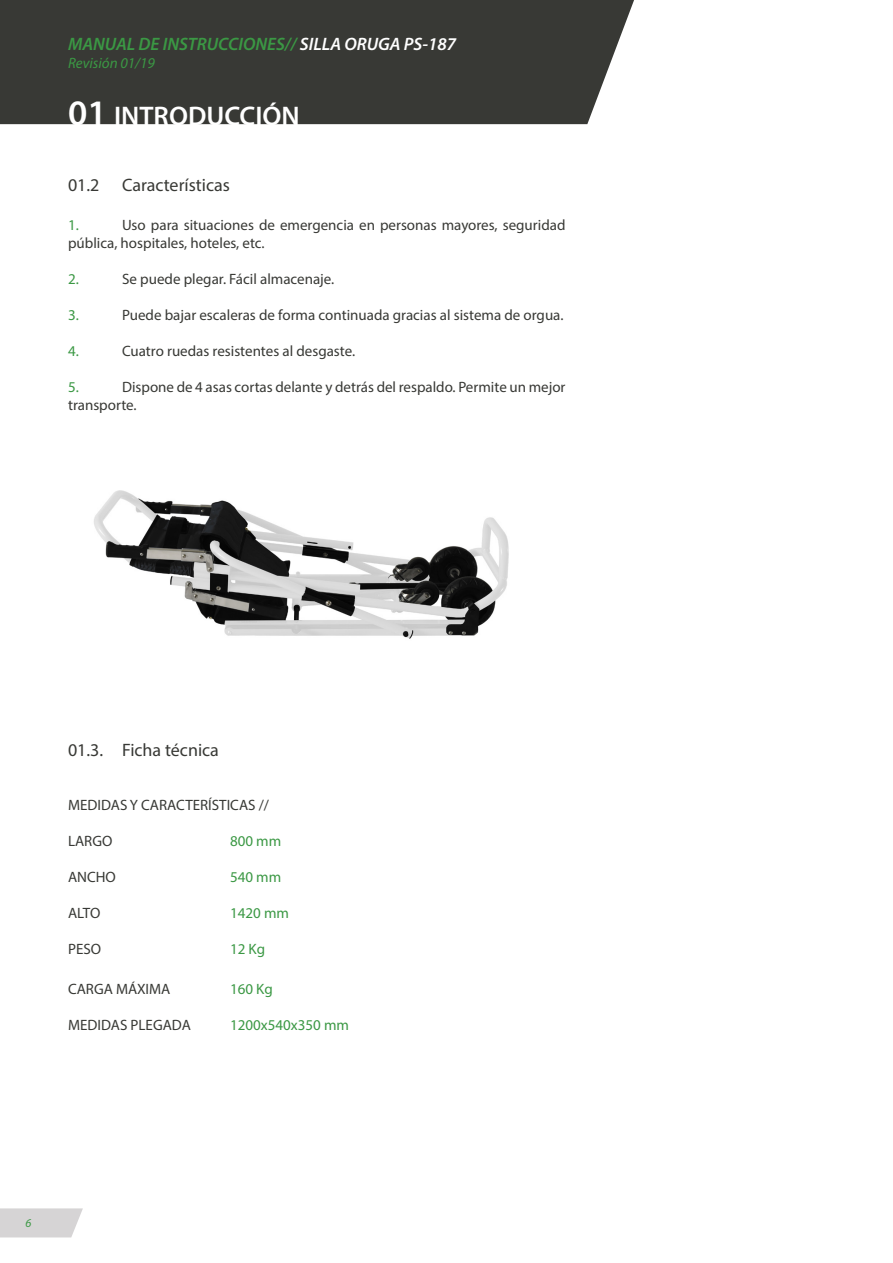
<style>
.page{position:relative;width:893px;height:1263px;background:#fff}
.page>*{position:absolute;margin:0;border:0;box-sizing:border-box;transform-origin:0 0}
.t1{font:600 27px "Myriad Pro";color:#fff}
.t2{font:italic 600 18px "Myriad Pro";color:#3b9844}
.t3{font:18px "Myriad Pro";color:#383935}
.t4{font:15px/18px "Myriad Pro";color:#383935}
.t5{font:15px "Myriad Pro";color:#3b9844}
.t6{font:italic 15px "Myriad Pro";color:#3b9844}
.t7{font:italic 12px "Myriad Pro";color:#3b9844}
.s1{color:#fff}
.s2{font-size:36px}
</style>
<div class="page">
<svg style="left:0;top:1208px;width:83px;height:29px;background:#d9d7d8"></svg>
<div style="left:0;top:0;width:634px;height:124px;background:#383935"></div>
<img style="left:94px;top:490px;width:415px;height:149px">
<p class="t2" style="left:68px;top:32px;width:390px">MANUAL DE INSTRUCCIONES// <span class="s1">SILLA ORUGA PS-187</span></p>
<p class="t6" style="left:68px;top:53px;width:88px">Revisión 01/19</p>
<p class="t1" style="left:68px;top:99px;width:233px"><span class="s2">01</span> INTRODUCCIÓN</p>
<p class="t3" style="left:68px;top:174px;width:33px">01.2</p>
<p class="t3" style="left:122px;top:174px;width:109px">Características</p>
<p class="t5" style="left:68px;top:216px;width:12px">1.</p>
<p class="t4" style="left:68px;top:216px;width:499px;text-indent:54px">Uso para situaciones de emergencia en personas mayores, seguridad pública, hospitales, hoteles, etc.</p>
<p class="t5" style="left:68px;top:270px;width:12px">2.</p>
<p class="t4" style="left:122px;top:270px;width:214px">Se puede plegar. Fácil almacenaje.</p>
<p class="t5" style="left:68px;top:306px;width:12px">3.</p>
<p class="t4" style="left:122px;top:306px;width:443px">Puede bajar escaleras de forma continuada gracias al sistema de orgua.</p>
<p class="t5" style="left:68px;top:342px;width:12px">4.</p>
<p class="t4" style="left:122px;top:342px;width:235px">Cuatro ruedas resistentes al desgaste.</p>
<p class="t5" style="left:68px;top:378px;width:12px">5.</p>
<p class="t4" style="left:68px;top:378px;width:499px;text-indent:54px">Dispone de 4 asas cortas delante y detrás del respaldo. Permite un mejor transporte.</p>
<p class="t3" style="left:68px;top:739px;width:152px">01.3. Ficha técnica</p>
<p class="t4" style="left:68px;top:796px;width:203px">MEDIDAS Y CARACTERÍSTICAS //</p>
<p class="t4" style="left:68px;top:832px;width:46px">LARGO</p>
<p class="t5" style="left:230px;top:832px;width:53px">800 mm</p>
<p class="t4" style="left:68px;top:868px;width:49px">ANCHO</p>
<p class="t5" style="left:230px;top:868px;width:53px">540 mm</p>
<p class="t4" style="left:68px;top:904px;width:34px">ALTO</p>
<p class="t5" style="left:230px;top:904px;width:60px">1420 mm</p>
<p class="t4" style="left:68px;top:940px;width:35px">PESO</p>
<p class="t5" style="left:230px;top:940px;width:37px">12 Kg</p>
<p class="t4" style="left:68px;top:979px;width:104px">CARGA MÁXIMA</p>
<p class="t5" style="left:230px;top:979px;width:44px">160 Kg</p>
<p class="t4" style="left:68px;top:1015px;width:124px">MEDIDAS PLEGADA</p>
<p class="t5" style="left:230px;top:1015px;width:121px">1200x540x350 mm</p>
<p class="t7" style="left:26px;top:1216px;width:7px">6</p>
</div>
